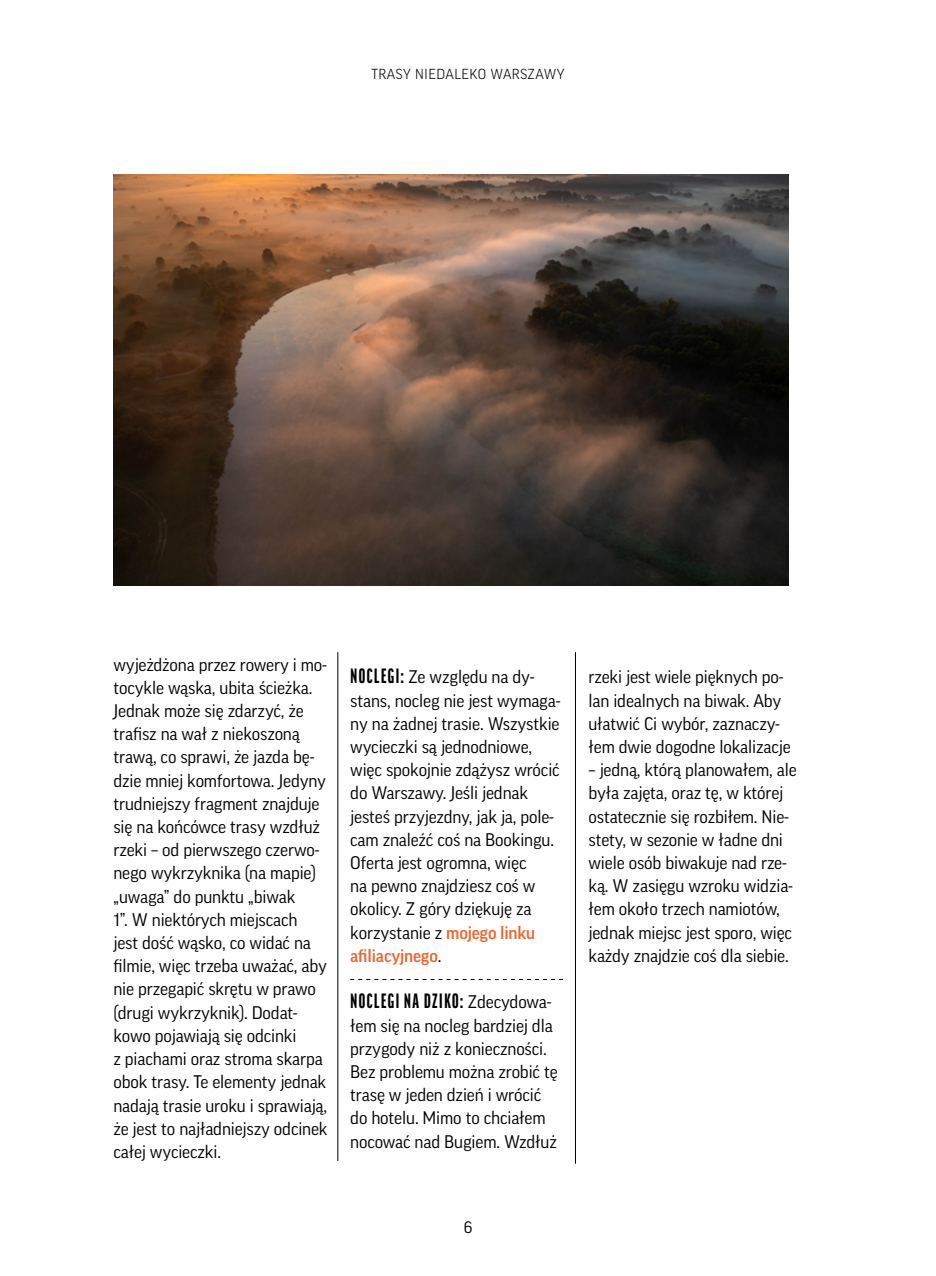
<style>
.page{position:relative;width:936px;height:1276px;background:#fff}
.page>*{position:absolute;margin:0;border:0;box-sizing:border-box;transform-origin:0 0}
.t1{font:900 20px "Good Pro Comp";letter-spacing:.08em;color:#000}
.t2{font:17.6px/23.2px "Good Pro";letter-spacing:-.01em;color:#000}
.t3{font:16px "Good Pro";color:#000}
.t4{font:300 14px "Good Pro";letter-spacing:.03em;color:#000}
.s1{font-family:"Good Pro Comp";font-weight:900;font-size:20px}
.s2{font-weight:500;color:#ec672f}
.s3{font-family:"Good Pro";font-weight:400;font-size:17.6px}
</style>
<div class="page">
<hr style="left:575px;top:652px;width:1px;height:511px;background:#000">
<hr style="left:337px;top:652px;width:1px;height:509px;background:#000">
<svg style="left:350px;top:979px;width:213px;height:1px"></svg>
<img style="left:113px;top:174px;width:675px;height:411px">
<p class="t4" style="left:371px;top:66px;width:195px">TRASY NIEDALEKO WARSZAWY</p>
<p class="t2" style="left:113px;top:652px;width:216px">wyjeżdżona przez rowery i mo&shy;tocykle wąska, ubita ścieżka.<br>Jednak może się zdarzyć, że trafisz na wał z niekoszoną trawą, co sprawi, że jazda bę&shy;dzie mniej komfortowa. Jedyny trudniejszy fragment znajduje się na końcówce trasy wzdłuż rzeki – od pierwszego czerwo&shy;nego wykrzyknika (na mapie) „uwaga” do punktu „biwak<br>1”. W niektórych miejscach<br>jest dość wąsko, co widać na filmie, więc trzeba uważać, aby nie przegapić skrętu w prawo (drugi wykrzyknik). Dodat&shy;kowo pojawiają się odcinki<br>z piachami oraz stroma skarpa obok trasy. Te elementy jednak nadają trasie uroku i sprawiają, że jest to najładniejszy odcinek całej wycieczki.</p>
<p class="t2" style="left:350px;top:665px;width:212px"><span class="s1">NOCLEGI:</span> Ze względu na dy&shy;stans, nocleg nie jest wymaga&shy;ny na żadnej trasie. Wszystkie wycieczki są jednodniowe, więc spokojnie zdążysz wrócić do Warszawy. Jeśli jednak jesteś przyjezdny, jak ja, pole&shy;cam znaleźć coś na Bookingu.<br>Oferta jest ogromna, więc<br>na pewno znajdziesz coś w okolicy. Z góry dziękuję za korzystanie z <span class="s2">mojego linku afiliacyjnego</span>.</p>
<p class="t1" style="left:350px;top:990px;width:203px">NOCLEGI NA DZIKO: <span class="s3">Zdecydowa-</span></p>
<p class="t2" style="left:350px;top:1013px;width:209px">łem się na nocleg bardziej dla przygody niż z konieczności.<br>Bez problemu można zrobić tę trasę w jeden dzień i wrócić do hotelu. Mimo to chciałem nocować nad Bugiem. Wzdłuż</p>
<p class="t3" style="left:463px;top:1218px;width:10px">6</p>
<p class="t2" style="left:588px;top:665px;width:204px">rzeki jest wiele pięknych po&shy;lan idealnych na biwak. Aby ułatwić Ci wybór, zaznaczy&shy;łem dwie dogodne lokalizacje</p>
<p class="t2" style="left:588px;top:758px;width:210px">– jedną, którą planowałem, ale była zajęta, oraz tę, w której ostatecznie się rozbiłem. Nie&shy;stety, w sezonie w ładne dni wiele osób biwakuje nad rze&shy;ką. W zasięgu wzroku widzia&shy;łem około trzech namiotów, jednak miejsc jest sporo, więc każdy znajdzie coś dla siebie.</p>
</div>
